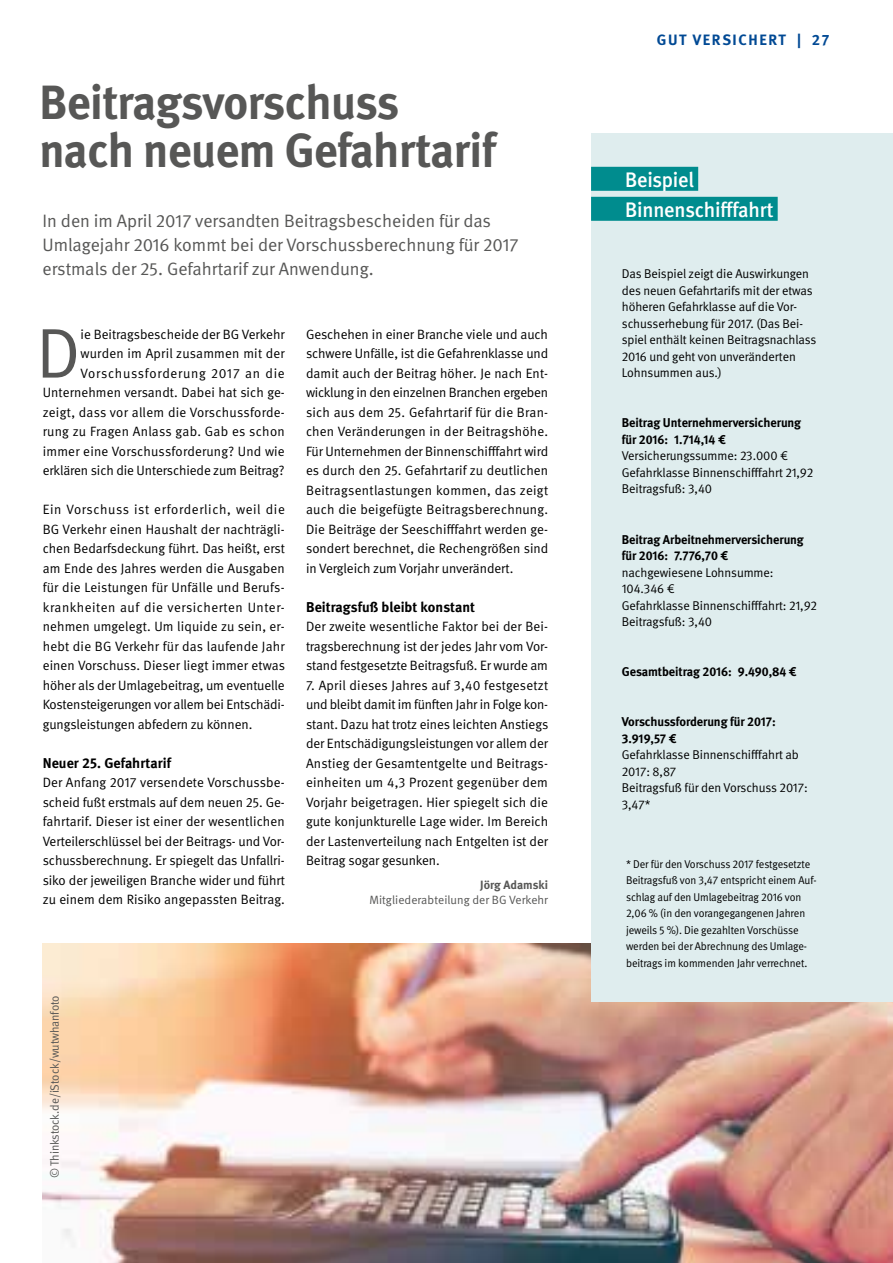
<style>
.page{position:relative;width:893px;height:1263px;background:#fff}
.page>*{position:absolute;margin:0;border:0;box-sizing:border-box;transform-origin:0 0}
.t1{font:70.35px "DGUV Meta";color:#575756}
.t2{font:700 48px/48px "DGUV Meta";letter-spacing:-.01em;color:#575756}
.t3{font:500 21px/30px "DGUV Meta";letter-spacing:-.01em;color:#fff}
.t4{font:18px/24px "DGUV Meta";color:#575756}
.t5{font:700 15px "DGUV Meta";letter-spacing:.11em;color:#004994}
.t6{font:700 14.25px "DGUV Meta";letter-spacing:.005em;color:#000}
.t7{font:13.5px/19.5px "DGUV Meta";color:#000;text-align:justify}
.t8{font:12.75px/16.5px "DGUV Meta";letter-spacing:-.005em;color:#000}
.t9{font:700 12.75px/16.5px "DGUV Meta";letter-spacing:-.005em;color:#000}
.t10{font:12px "DGUV Meta";letter-spacing:-.01em;color:#575756}
.t11{font:700 12px "DGUV Meta";letter-spacing:.005em;color:#575756}
.t12{font:11.25px/16.5px "DGUV Meta";letter-spacing:-.005em;color:#000;scale:.96 1}
</style>
<div class="page">
<img style="left:43px;top:943px;width:850px;height:320px">
<div style="left:591px;top:133px;width:302px;height:869px;background:#dfedee"></div>
<div style="left:591px;top:167px;width:107px;height:24px;background:#008c8e"></div>
<div style="left:591px;top:197px;width:187px;height:24px;background:#008c8e"></div>
<h2 class="t2" style="left:40px;top:80px;width:458px">Beitragsvorschuss nach neuem Gefahrtarif</h2>
<h3 class="t4" style="left:43px;top:209px;width:478px">In den im April 2017 versandten Beitragsbescheiden für das<br>Umlagejahr 2016 kommt bei der Vorschussberechnung für 2017 erstmals der 25. Gefahrtarif zur Anwendung.</h3>
<p class="t7" style="left:43px;top:324px;width:244px;text-align:right">ie Beitragsbescheide der BG Verkehr wurden im April zusammen mit der Vorschussforderung 2017 an die Unternehmen versandt. Dabei hat sich ge&shy;zeigt, dass vor allem die Vorschussforde&shy;rung zu Fragen Anlass gab. Gab es schon immer eine Vorschussforderung? Und wie erklären sich die Unterschiede zum Beitrag?</p>
<p class="t7" style="left:43px;top:500px;width:244px">Ein Vorschuss ist erforderlich, weil die BG Verkehr einen Haushalt der nachträgli&shy;chen Bedarfsdeckung führt. Das heißt, erst am Ende des Jahres werden die Ausgaben für die Leistungen für Unfälle und Berufs&shy;krankheiten auf die versicherten Unter&shy;nehmen umgelegt. Um liquide zu sein, er&shy;hebt die BG Verkehr für das laufende Jahr einen Vorschuss. Dieser liegt immer etwas höher als der Umlagebeitrag, um eventuelle Kostensteigerungen vor allem bei Entschädi&shy;gungsleistungen abfedern zu können.</p>
<p class="t6" style="left:43px;top:754px;width:130px">Neuer 25. Gefahrtarif</p>
<p class="t7" style="left:43px;top:773px;width:244px">Der Anfang 2017 versendete Vorschussbe&shy;scheid fußt erstmals auf dem neuen 25. Ge&shy;fahrtarif. Dieser ist einer der wesentlichen Verteilerschlüssel bei der Beitrags- und Vor&shy;schussberechnung. Er spiegelt das Unfallri&shy;siko der jeweiligen Branche wider und führt zu einem dem Risiko angepassten Beitrag.</p>
<h1 class="t1" style="left:36px;top:312px;width:45px">D</h1>
<p class="t7" style="left:306px;top:324px;width:244px">Geschehen in einer Branche viele und auch schwere Unfälle, ist die Gefahrenklasse und damit auch der Beitrag höher. Je nach Ent&shy;wicklung in den einzelnen Branchen ergeben sich aus dem 25. Gefahrtarif für die Bran&shy;chen Veränderungen in der Beitragshöhe.<br>Für Unternehmen der Binnenschifffahrt wird es durch den 25. Gefahrtarif zu deutlichen Beitragsentlastungen kommen, das zeigt auch die beigefügte Beitragsberechnung.<br>Die Beiträge der Seeschifffahrt werden ge&shy;sondert berechnet, die Rechengrößen sind in Vergleich zum Vorjahr unverändert.</p>
<p class="t6" style="left:306px;top:598px;width:171px">Beitragsfuß bleibt konstant</p>
<p class="t7" style="left:306px;top:617px;width:244px">Der zweite wesentliche Faktor bei der Bei&shy;tragsberechnung ist der jedes Jahr vom Vor&shy;stand festgesetzte Beitragsfuß. Er wurde am</p>
<p class="t7" style="left:306px;top:675px;width:244px">7. April dieses Jahres auf 3,40 festgesetzt und bleibt damit im fünften Jahr in Folge kon&shy;stant. Dazu hat trotz eines leichten Anstiegs der Entschädigungsleistungen vor allem der Anstieg der Gesamtentgelte und Beitrags&shy;einheiten um 4,3 Prozent gegenüber dem Vorjahr beigetragen. Hier spiegelt sich die gute konjunkturelle Lage wider. Im Bereich der Lastenverteilung nach Entgelten ist der Beitrag sogar gesunken.</p>
<p class="t11" style="left:480px;top:877px;width:69px">Jörg Adamski</p>
<p class="t10" style="left:369px;top:892px;width:180px">Mitgliederabteilung der BG Verkehr</p>
<p class="t10" style="left:48px;top:1178px;width:184px;rotate:-90deg">© Thinkstock.de/iStock/wutwhanfoto</p>
<p class="t5" style="left:657px;top:31px;width:174px">GUT VERSICHERT | 27</p>
<h3 class="t3" style="left:625px;top:165px;width:150px">Beispiel<br>Binnenschifffahrt</h3>
<p class="t8" style="left:622px;top:266px;width:196px">Das Beispiel zeigt die Auswirkungen des neuen Gefahrtarifs mit der etwas höheren Gefahrklasse auf die Vor&shy;schusserhebung für 2017. (Das Bei&shy;spiel enthält keinen Beitragsnachlass 2016 und geht von unveränderten Lohnsummen aus.)</p>
<p class="t9" style="left:622px;top:415px;width:181px">Beitrag Unternehmerversicherung für 2016: 1.714,14 €</p>
<p class="t8" style="left:622px;top:448px;width:193px">Versicherungssumme: 23.000 €<br>Gefahrklasse Binnenschifffahrt 21,92<br>Beitragsfuß: 3,40</p>
<p class="t9" style="left:622px;top:531px;width:184px">Beitrag Arbeitnehmerversicherung für 2016: 7.776,70 €</p>
<p class="t8" style="left:622px;top:564px;width:197px">nachgewiesene Lohnsumme:<br>104.346 €<br>Gefahrklasse Binnenschifffahrt: 21,92<br>Beitragsfuß: 3,40</p>
<p class="t9" style="left:622px;top:664px;width:176px">Gesamtbeitrag 2016: 9.490,84 €</p>
<p class="t9" style="left:622px;top:714px;width:155px">Vorschussforderung für 2017:<br>3.919,57 €</p>
<p class="t8" style="left:622px;top:747px;width:187px">Gefahrklasse Binnenschifffahrt ab<br>2017: 8,87<br>Beitragsfuß für den Vorschuss 2017:<br>3,47*</p>
<p class="t12" style="left:626px;top:856px;width:200px">* Der für den Vorschuss 2017 festgesetzte Beitragsfuß von 3,47 entspricht einem Auf&shy;schlag auf den Umlagebeitrag 2016 von 2,06 % (in den vorangegangenen Jahren jeweils 5 %). Die gezahlten Vorschüsse werden bei der Abrechnung des Umlage&shy;beitrags im kommenden Jahr verrechnet.</p>
</div>
